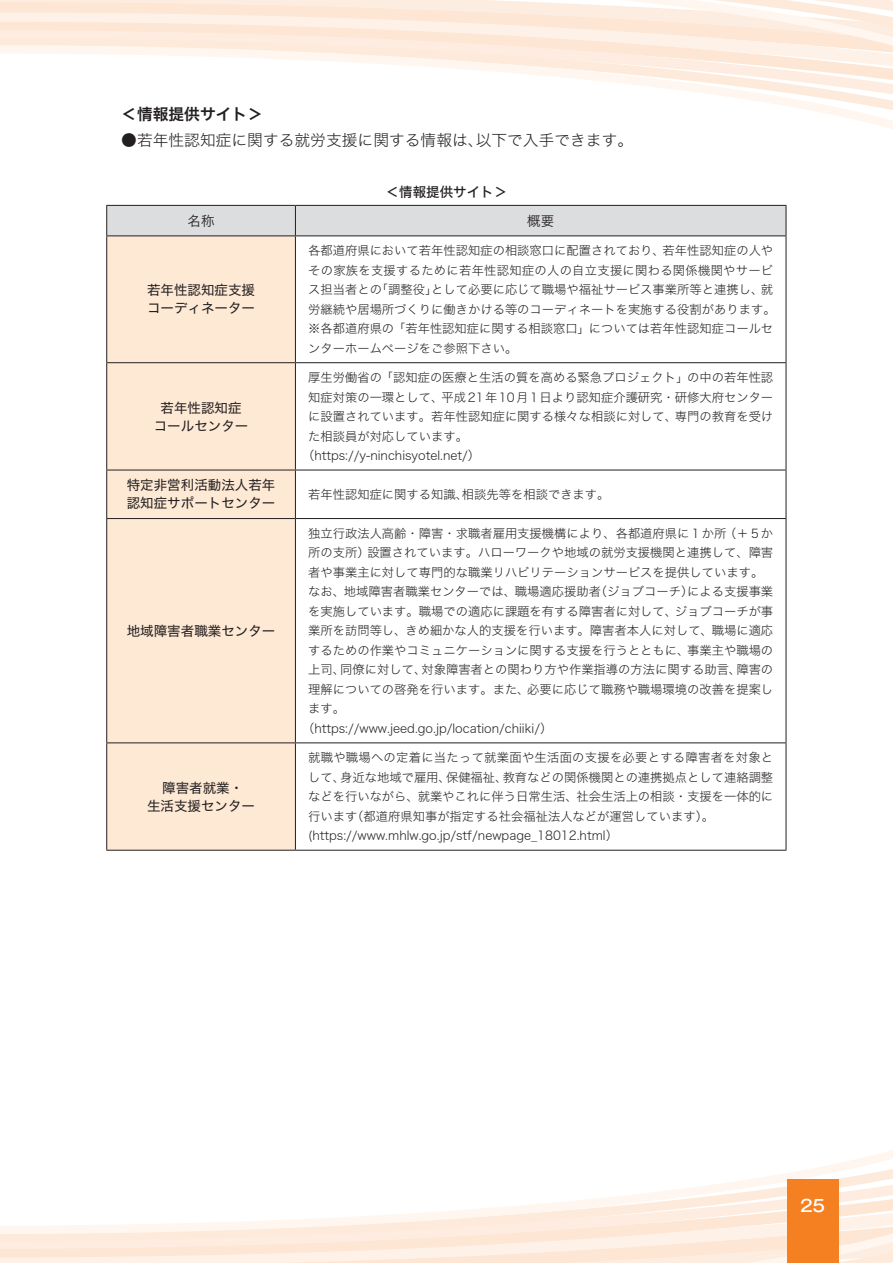
<style>
.page{position:relative;width:893px;height:1263px;background:#fff}
.page>*{position:absolute;margin:0;border:0;box-sizing:border-box;transform-origin:0 0}
.t1{font:500 16.5px "Gothic MB101 Pr 6";color:#fff}
.t2{font:15.75px "Hira Kaku Std W2";color:#231f20}
.t3{font:15.75px "Hira Kaku Std W6";color:#231f20}
.t4{font:13.5px/18px "Hira Kaku Std W4";color:#231f20}
.t5{font:13.5px "Hira Kaku Std W5";color:#231f20}
.t6{font:13.5px "Hira Kaku Std W3";color:#231f20}
.t7{font:12.3px/19.5px "Hira Kaku Std W2";color:#231f20}
</style>
<div class="page">
<svg style="left:106px;top:204px;width:681px;height:1px"></svg>
<svg style="left:0;top:0;width:893px;height:109px"></svg>
<svg style="left:0;top:1170px;width:893px;height:93px"></svg>
<div style="left:787px;top:1179px;width:51px;height:84px;background:#f58021"></div>
<div style="left:107px;top:236px;width:188px;height:614px;background:#fee9d5"></div>
<div style="left:106px;top:205px;width:681px;height:31px;background:#dcdddf"></div>
<hr style="left:106px;top:235px;width:189px;height:1px;background:#231f20">
<hr style="left:106px;top:236px;width:1px;height:126px;background:#231f20">
<hr style="left:295px;top:235px;width:491px;height:1px;background:#231f20">
<hr style="left:295px;top:236px;width:1px;height:126px;background:#231f20">
<hr style="left:786px;top:236px;width:1px;height:126px;background:#231f20">
<hr style="left:106px;top:362px;width:189px;height:1px;background:#231f20">
<hr style="left:106px;top:363px;width:1px;height:107px;background:#231f20">
<hr style="left:295px;top:362px;width:491px;height:1px;background:#231f20">
<hr style="left:295px;top:363px;width:1px;height:107px;background:#231f20">
<hr style="left:786px;top:363px;width:1px;height:107px;background:#231f20">
<hr style="left:106px;top:470px;width:189px;height:1px;background:#231f20">
<hr style="left:106px;top:470px;width:1px;height:48px;background:#231f20">
<hr style="left:295px;top:470px;width:491px;height:1px;background:#231f20">
<hr style="left:295px;top:470px;width:1px;height:48px;background:#231f20">
<hr style="left:786px;top:470px;width:1px;height:48px;background:#231f20">
<hr style="left:106px;top:518px;width:189px;height:1px;background:#231f20">
<hr style="left:106px;top:519px;width:1px;height:223px;background:#231f20">
<hr style="left:295px;top:518px;width:491px;height:1px;background:#231f20">
<hr style="left:295px;top:519px;width:1px;height:223px;background:#231f20">
<hr style="left:786px;top:519px;width:1px;height:223px;background:#231f20">
<hr style="left:106px;top:742px;width:189px;height:1px;background:#231f20">
<hr style="left:106px;top:743px;width:1px;height:107px;background:#231f20">
<hr style="left:295px;top:742px;width:491px;height:1px;background:#231f20">
<hr style="left:295px;top:743px;width:1px;height:107px;background:#231f20">
<hr style="left:786px;top:743px;width:1px;height:107px;background:#231f20">
<hr style="left:106px;top:850px;width:189px;height:1px;background:#231f20">
<hr style="left:295px;top:850px;width:491px;height:1px;background:#231f20">
<p class="t3" style="left:121px;top:102px;width:143px">＜情報提供サイト＞</p>
<p class="t2" style="left:121px;top:129px;width:513px">●若年性認知症に関する就労支援に関する情報は、以下で入手できます。</p>
<p class="t5" style="left:386px;top:182px;width:123px">＜情報提供サイト＞</p>
<p class="t6" style="left:188px;top:210px;width:29px">名称</p>
<p class="t6" style="left:527px;top:210px;width:28px">概要</p>
<p class="t4" style="left:147px;top:281px;width:110px">若年性認知症支援コーディネーター</p>
<p class="t4" style="left:154px;top:398px;width:96px;text-align:center">若年性認知症コールセンター</p>
<p class="t7" style="left:308px;top:241px;width:469px">各都道府県において若年性認知症の相談窓口に配置されており、若年性認知症の人やその家族を支援するために若年性認知症の人の自立支援に関わる関係機関やサービス担当者との「調整役」として必要に応じて職場や福祉サービス事業所等と連携し、就労継続や居場所づくりに働きかける等のコーディネートを実施する役割があります。※各都道府県の「若年性認知症に関する相談窓口」については若年性認知症コールセンターホームページをご参照下さい。</p>
<p class="t7" style="left:308px;top:367px;width:467px">厚生労働省の「認知症の医療と生活の質を高める緊急プロジェクト」の中の若年性認</p>
<p class="t7" style="left:308px;top:387px;width:467px">知症対策の一環として、平成21年10月1日より認知症介護研究・研修大府センター</p>
<p class="t7" style="left:308px;top:406px;width:467px">に設置されています。若年性認知症に関する様々な相談に対して、専門の教育を受け</p>
<p class="t7" style="left:308px;top:426px;width:161px">た相談員が対応しています。</p>
<p class="t7" style="left:302px;top:445px;width:180px">（https://y-ninchisyotel.net/）</p>
<p class="t4" style="left:127px;top:476px;width:150px">特定非営利活動法人若年認知症サポートセンター</p>
<p class="t7" style="left:308px;top:484px;width:303px">若年性認知症に関する知識、相談先等を相談できます。</p>
<p class="t4" style="left:127px;top:622px;width:150px">地域障害者職業センター</p>
<p class="t4" style="left:147px;top:778px;width:110px;text-align:center">障害者就業・<br>生活支援センター</p>
<p class="t7" style="left:308px;top:523px;width:467px">独立行政法人高齢・障害・求職者雇用支援機構により、各都道府県に１か所（＋５か</p>
<p class="t7" style="left:308px;top:543px;width:467px">所の支所）設置されています。ハローワークや地域の就労支援機関と連携して、障害</p>
<p class="t7" style="left:308px;top:562px;width:457px">者や事業主に対して専門的な職業リハビリテーションサービスを提供しています。</p>
<p class="t7" style="left:308px;top:582px;width:467px">なお、地域障害者職業センターでは、職場適応援助者（ジョブコーチ）による支援事業</p>
<p class="t7" style="left:308px;top:601px;width:467px">を実施しています。職場での適応に課題を有する障害者に対して、ジョブコーチが事</p>
<p class="t7" style="left:308px;top:621px;width:467px">業所を訪問等し、きめ細かな人的支援を行います。障害者本人に対して、職場に適応</p>
<p class="t7" style="left:308px;top:640px;width:467px">するための作業やコミュニケーションに関する支援を行うとともに、事業主や職場の</p>
<p class="t7" style="left:308px;top:660px;width:467px">上司、同僚に対して、対象障害者との関わり方や作業指導の方法に関する助言、障害の</p>
<p class="t7" style="left:308px;top:679px;width:467px">理解についての啓発を行います。また、必要に応じて職務や職場環境の改善を提案し</p>
<p class="t7" style="left:308px;top:699px;width:38px">ます。</p>
<p class="t7" style="left:302px;top:718px;width:252px">（https://www.jeed.go.jp/location/chiiki/）</p>
<p class="t7" style="left:308px;top:747px;width:467px">就職や職場への定着に当たって就業面や生活面の支援を必要とする障害者を対象として、身近な地域で雇用、保健福祉、教育などの関係機関との連携拠点として連絡調整などを行いながら、就業やこれに伴う日常生活、社会生活上の相談・支援を一体的に行います（都道府県知事が指定する社会福祉法人などが運営しています）。(https://www.mhlw.go.jp/stf/newpage_18012.html）</p>
<h1 class="t1" style="left:800px;top:1192px;width:27px">25</h1>
</div>
